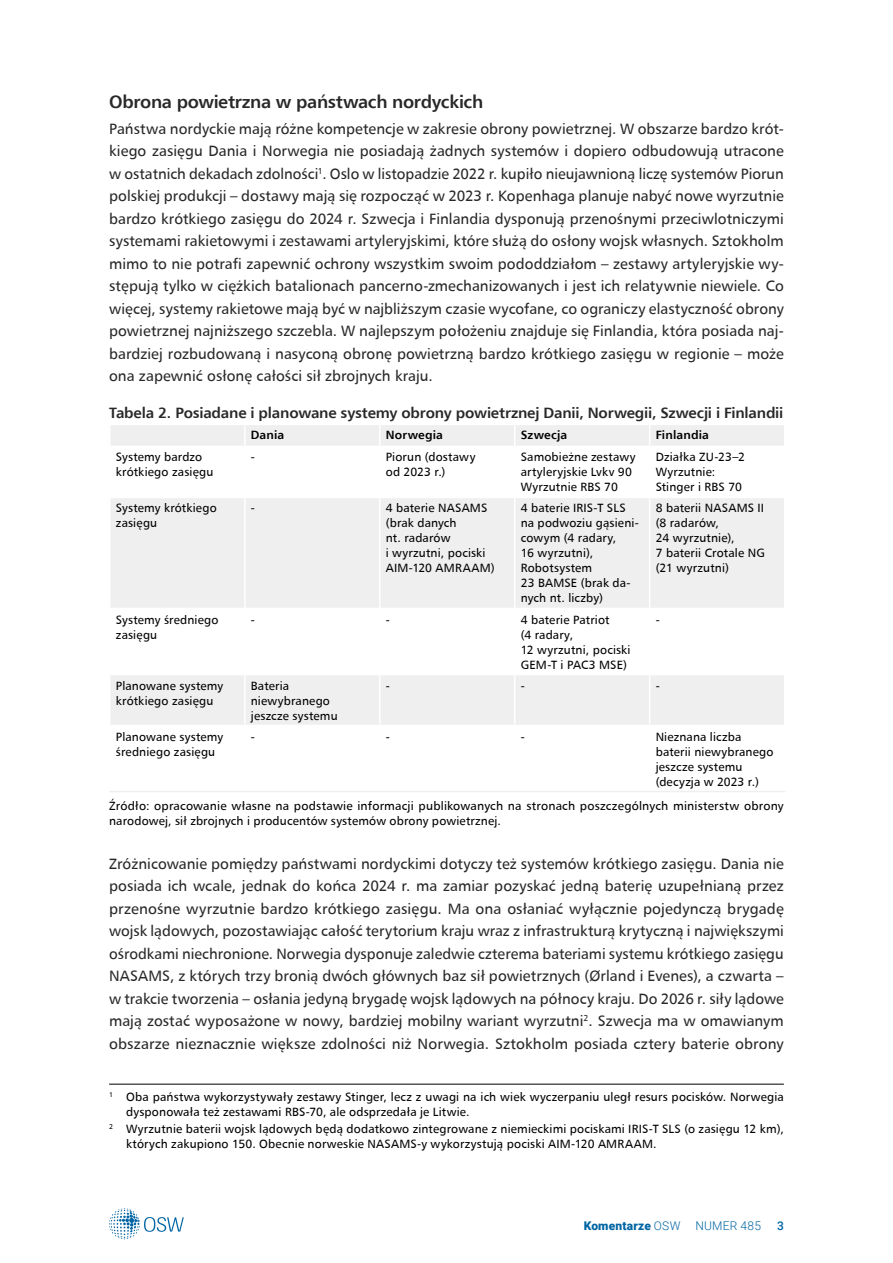
<style>
.page{position:relative;width:893px;height:1263px;background:#fff}
.page>*{position:absolute;margin:0;border:0;box-sizing:border-box;transform-origin:0 0}
.t1{font:18px "Humanist 777 TL Bold B";letter-spacing:-.02em;color:#292829}
.t2{font:15px/22.5px "Humanist 777 TL Roman B";letter-spacing:.005em;color:#292829;text-align:justify}
.t3{font:15px "Humanist 777 TL Bold B";letter-spacing:-.015em;color:#292829}
.t4{font:12px/15px "Humanist 777 TL Roman B";letter-spacing:.015em;color:#000}
.t5{font:12px "Humanist 777 TL Bold B";letter-spacing:.01em;color:#000}
.t6{font:300 12px "Roboto";letter-spacing:.02em;color:#0065a4}
.t7{font:500 12px "Roboto";color:#0065a4}
.s1{font-weight:900}
</style>
<div class="page">
<svg style="left:109px;top:1208px;width:75px;height:31px"></svg>
<svg style="left:111px;top:425px;width:673px;height:183px;fill:#efeff0"></svg>
<div style="left:111px;top:675px;width:673px;height:50px;background:#efeff0"></div>
<hr style="left:244px;top:425px;width:2px;height:21px;background:#fff">
<svg style="left:379px;top:425px;width:1px;height:21px"></svg>
<svg style="left:514px;top:425px;width:1px;height:21px"></svg>
<svg style="left:649px;top:425px;width:1px;height:21px"></svg>
<hr style="left:109px;top:446px;width:136px;height:1px;background:#fff">
<hr style="left:245px;top:446px;width:135px;height:1px;background:#fff">
<hr style="left:244px;top:447px;width:2px;height:50px;background:#fff">
<hr style="left:380px;top:446px;width:135px;height:1px;background:#fff">
<hr style="left:379px;top:447px;width:1px;height:50px;background:#fff">
<hr style="left:515px;top:446px;width:135px;height:1px;background:#fff">
<hr style="left:514px;top:447px;width:1px;height:50px;background:#fff">
<hr style="left:650px;top:446px;width:135px;height:1px;background:#fff">
<hr style="left:649px;top:447px;width:1px;height:50px;background:#fff">
<hr style="left:109px;top:497px;width:136px;height:1px;background:#fff">
<hr style="left:245px;top:497px;width:135px;height:1px;background:#fff">
<hr style="left:244px;top:498px;width:2px;height:110px;background:#fff">
<hr style="left:380px;top:497px;width:135px;height:1px;background:#fff">
<hr style="left:379px;top:498px;width:1px;height:110px;background:#fff">
<hr style="left:515px;top:497px;width:135px;height:1px;background:#fff">
<hr style="left:514px;top:498px;width:1px;height:110px;background:#fff">
<hr style="left:650px;top:497px;width:135px;height:1px;background:#fff">
<hr style="left:649px;top:498px;width:1px;height:110px;background:#fff">
<hr style="left:244px;top:675px;width:2px;height:50px;background:#fff">
<hr style="left:379px;top:675px;width:1px;height:50px;background:#fff">
<hr style="left:514px;top:675px;width:1px;height:50px;background:#fff">
<hr style="left:649px;top:675px;width:1px;height:50px;background:#fff">
<hr style="left:109px;top:791px;width:136px;height:1px;background:#efeff0">
<hr style="left:245px;top:791px;width:135px;height:1px;background:#efeff0">
<hr style="left:380px;top:791px;width:135px;height:1px;background:#efeff0">
<hr style="left:515px;top:791px;width:135px;height:1px;background:#efeff0">
<hr style="left:650px;top:791px;width:135px;height:1px;background:#efeff0">
<hr style="left:109px;top:1084px;width:675px;height:1px;background:#000">
<p class="t1" style="left:109px;top:90px;width:376px">Obrona powietrzna w państwach nordyckich</p>
<p class="t2" style="left:109px;top:117px;width:676px">Państwa nordyckie mają różne kompetencje w zakresie obrony powietrznej. W obszarze bardzo krót&shy;kiego zasięgu Dania i Norwegia nie posiadają żadnych systemów i dopiero odbudowują utracone w ostatnich dekadach zdolności<sup>1</sup>. Oslo w listopadzie 2022 r. kupiło nieujawnioną liczę systemów Piorun polskiej produkcji – dostawy mają się rozpocząć w 2023 r. Kopenhaga planuje nabyć nowe wyrzutnie bardzo krótkiego zasięgu do 2024 r. Szwecja i Finlandia dysponują przenośnymi przeciwlotniczymi systemami rakietowymi i zestawami artyleryjskimi, które służą do osłony wojsk własnych. Sztokholm mimo to nie potrafi zapewnić ochrony wszystkim swoim pododdziałom – zestawy artyleryjskie wy&shy;stępują tylko w ciężkich batalionach pancerno-zmechanizowanych i jest ich relatywnie niewiele. Co więcej, systemy rakietowe mają być w najbliższym czasie wycofane, co ograniczy elastyczność obrony powietrznej najniższego szczebla. W najlepszym położeniu znajduje się Finlandia, która posiada naj&shy;bardziej rozbudowaną i nasyconą obronę powietrzną bardzo krótkiego zasięgu w regionie – może ona zapewnić osłonę całości sił zbrojnych kraju.</p>
<p class="t3" style="left:109px;top:403px;width:676px">Tabela 2. Posiadane i planowane systemy obrony powietrznej Danii, Norwegii, Szwecji i Finlandii</p>
<p class="t5" style="left:251px;top:427px;width:35px">Dania</p>
<p class="t5" style="left:386px;top:427px;width:59px">Norwegia</p>
<p class="t5" style="left:521px;top:427px;width:48px">Szwecja</p>
<p class="t5" style="left:656px;top:427px;width:55px">Finlandia</p>
<p class="t4" style="left:116px;top:449px;width:99px">Systemy bardzo krótkiego zasięgu</p>
<p class="t4" style="left:251px;top:449px;width:6px">-</p>
<p class="t4" style="left:386px;top:449px;width:91px">Piorun (dostawy od 2023 r.)</p>
<p class="t4" style="left:521px;top:449px;width:116px">Samobieżne zestawy artyleryjskie Lvkv 90<br>Wyrzutnie RBS 70</p>
<p class="t4" style="left:656px;top:449px;width:91px">Działka ZU-23–2<br>Wyrzutnie:<br>Stinger i RBS 70</p>
<p class="t4" style="left:116px;top:500px;width:102px">Systemy krótkiego zasięgu</p>
<p class="t4" style="left:251px;top:500px;width:6px">-</p>
<p class="t4" style="left:386px;top:500px;width:110px">4 baterie NASAMS (brak danych<br>nt. radarów<br>i wyrzutni, pociski<br>AIM-120 AMRAAM)</p>
<p class="t4" style="left:521px;top:500px;width:120px">4 baterie IRIS-T SLS na podwoziu gąsieni&shy;cowym (4 radary,<br>16 wyrzutni),<br>Robotsystem<br>23 BAMSE (brak da&shy;nych nt. liczby)</p>
<p class="t4" style="left:656px;top:500px;width:111px">8 baterii NASAMS II (8 radarów,<br>24 wyrzutnie),<br>7 baterii Crotale NG (21 wyrzutni)</p>
<p class="t4" style="left:116px;top:611px;width:104px">Systemy średniego zasięgu</p>
<p class="t4" style="left:251px;top:611px;width:6px">-</p>
<p class="t4" style="left:386px;top:611px;width:6px">-</p>
<p class="t4" style="left:521px;top:611px;width:111px">4 baterie Patriot<br>(4 radary,<br>12 wyrzutni, pociski<br>GEM-T i PAC3 MSE)</p>
<p class="t4" style="left:656px;top:611px;width:6px">-</p>
<p class="t4" style="left:116px;top:677px;width:109px">Planowane systemy krótkiego zasięgu</p>
<p class="t4" style="left:251px;top:677px;width:88px">Bateria niewybranego jeszcze systemu</p>
<p class="t4" style="left:386px;top:677px;width:6px">-</p>
<p class="t4" style="left:521px;top:677px;width:6px">-</p>
<p class="t4" style="left:656px;top:677px;width:6px">-</p>
<p class="t4" style="left:116px;top:728px;width:109px">Planowane systemy średniego zasięgu</p>
<p class="t4" style="left:251px;top:728px;width:6px">-</p>
<p class="t4" style="left:386px;top:728px;width:6px">-</p>
<p class="t4" style="left:521px;top:728px;width:6px">-</p>
<p class="t4" style="left:656px;top:728px;width:119px">Nieznana liczba baterii niewybranego jeszcze systemu (decyzja w 2023 r.)</p>
<p class="t4" style="left:109px;top:798px;width:676px">Źródło: opracowanie własne na podstawie informacji publikowanych na stronach poszczególnych ministerstw obrony narodowej, sił zbrojnych i producentów systemów obrony powietrznej.</p>
<p class="t2" style="left:109px;top:852px;width:676px">Zróżnicowanie pomiędzy państwami nordyckimi dotyczy też systemów krótkiego zasięgu. Dania nie posiada ich wcale, jednak do końca 2024 r. ma zamiar pozyskać jedną baterię uzupełnianą przez przenośne wyrzutnie bardzo krótkiego zasięgu. Ma ona osłaniać wyłącznie pojedynczą brygadę wojsk lądowych, pozostawiając całość terytorium kraju wraz z infrastrukturą krytyczną i największymi ośrodkami niechronione. Norwegia dysponuje zaledwie czterema bateriami systemu krótkiego zasięgu NASAMS, z których trzy bronią dwóch głównych baz sił powietrznych (Ørland i Evenes), a czwarta – w trakcie tworzenia – osłania jedyną brygadę wojsk lądowych na północy kraju. Do 2026 r. siły lądowe mają zostać wyposażone w nowy, bardziej mobilny wariant wyrzutni<sup>2</sup>. Szwecja ma w omawianym obszarze nieznacznie większe zdolności niż Norwegia. Sztokholm posiada cztery baterie obrony</p>
<p class="t4" style="left:126px;top:1089px;width:659px;text-indent:-17px"><sup>1</sup> Oba państwa wykorzystywały zestawy Stinger, lecz z uwagi na ich wiek wyczerpaniu uległ resurs pocisków. Norwegia dysponowała też zestawami RBS-70, ale odsprzedała je Litwie.</p>
<p class="t4" style="left:126px;top:1121px;width:659px;text-indent:-17px"><sup>2</sup> Wyrzutnie baterii wojsk lądowych będą dodatkowo zintegrowane z niemieckimi pociskami IRIS-T SLS (o zasięgu 12 km), których zakupiono 150. Obecnie norweskie NASAMS-y wykorzystują pociski AIM-120 AMRAAM.</p>
<p class="t6" style="left:584px;top:1217px;width:179px"><span class="s1">Komentarze</span> OSW NUMER 485</p>
<p class="t7" style="left:777px;top:1217px;width:8px">3</p>
</div>
